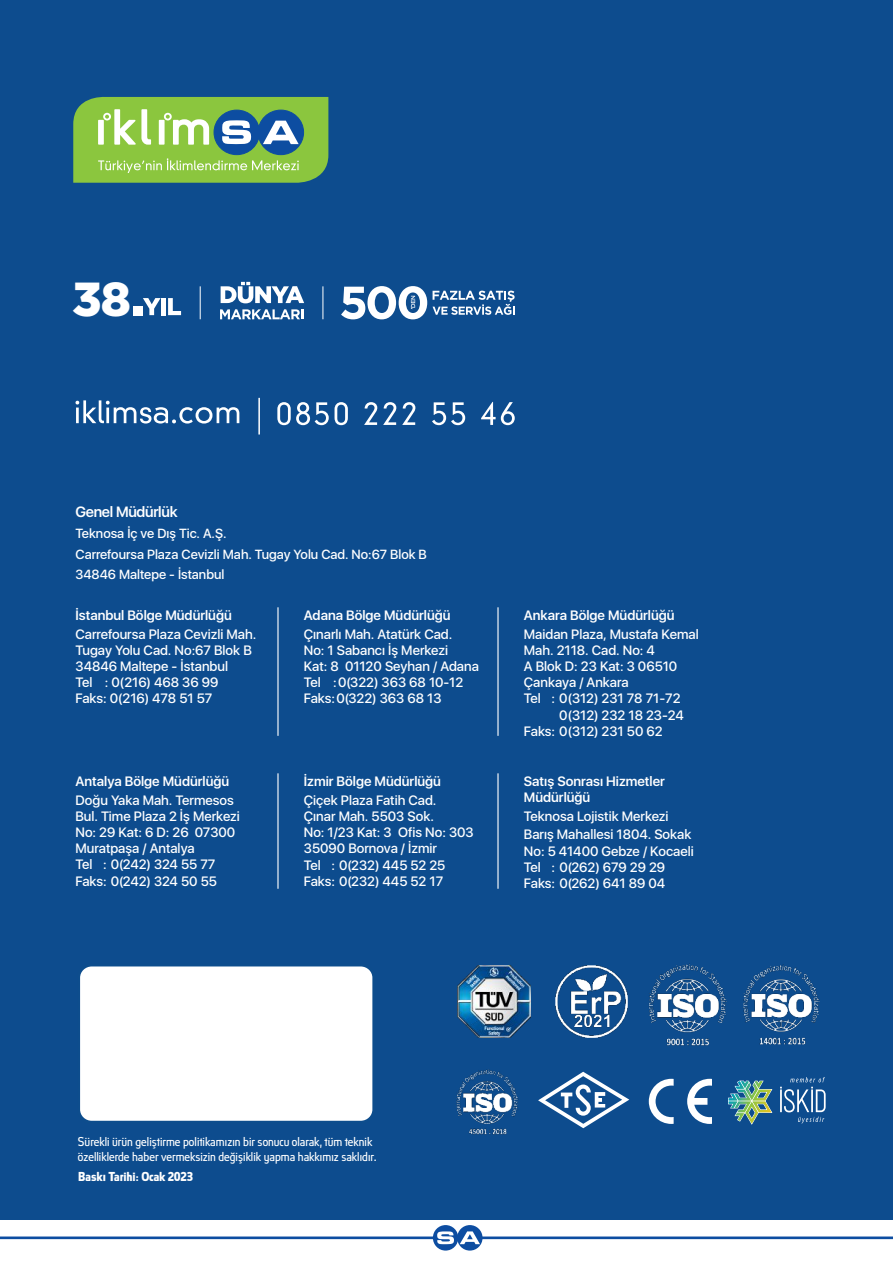
<style>
.page{position:relative;width:893px;height:1263px;background:#0d4c8e}
.page>*{position:absolute;margin:0;border:0;box-sizing:border-box;transform-origin:0 0}
.t1{font:900 47.7px "Gotham";color:#fff}
.t2{font:600 14.85px "SFUI Display";letter-spacing:-.02em;color:#fff}
.t3{font:500 13.5px/16.2px "SFUI Display";color:#fff}
.t4{font:600 13.5px/16.2px "SFUI Display";color:#fff}
.t5{font:500 13.2px/20.7px "SFUI Display";color:#fff}
.t6{font:12px/14.4px "Absolut Pro";letter-spacing:-.03em;color:#fff}
.t7{font:700 12px "Absolut Pro";letter-spacing:-.015em;color:#fff}
</style>
<div class="page">
<div style="left:0;top:1221px;width:893px;height:42px;background:#fff"></div>
<hr style="left:0;top:1236px;width:893px;height:3px;background:#0d4da1">
<div style="left:457px;top:1225px;width:26px;height:25px;background:#0d4da1;border-radius:50%"></div>
<svg style="left:460px;top:1231px;width:20px;height:13px"></svg>
<div style="left:433px;top:1225px;width:25px;height:25px;background:#0d4da1;border-radius:50%"></div>
<svg style="left:437px;top:1231px;width:17px;height:13px"></svg>
<hr style="left:277px;top:773px;width:2px;height:116px;background:#fff">
<hr style="left:497px;top:773px;width:2px;height:116px;background:#fff">
<hr style="left:497px;top:607px;width:2px;height:129px;background:#fff">
<hr style="left:277px;top:607px;width:2px;height:129px;background:#fff">
<div style="left:79px;top:965px;width:295px;height:157px;background:#fff;border-radius:13px"></div>
<div style="left:77px;top:963px;width:298px;height:161px;border:3px solid #0d4d8d;border-radius:13px"></div>
<svg style="left:76px;top:400px;width:163px;height:23px"></svg>
<hr style="left:258px;top:398px;width:2px;height:36px;background:#fff">
<svg style="left:277px;top:402px;width:238px;height:23px"></svg>
<svg style="left:73px;top:97px;width:255px;height:86px;background:#8bbe66"></svg>
<svg style="left:728px;top:1080px;width:45px;height:45px"></svg>
<svg style="left:780px;top:1077px;width:46px;height:46px"></svg>
<svg style="left:538px;top:1072px;width:91px;height:56px"></svg>
<svg style="left:649px;top:1079px;width:63px;height:45px"></svg>
<img style="left:457px;top:966px;width:73px;height:72px">
<img style="left:555px;top:965px;width:72px;height:72px">
<img style="left:649px;top:963px;width:171px;height:83px">
<img style="left:456px;top:1069px;width:63px;height:66px">
<svg style="left:221px;top:282px;width:83px;height:21px"></svg>
<svg style="left:220px;top:309px;width:83px;height:10px"></svg>
<svg style="left:433px;top:291px;width:82px;height:24px"></svg>
<svg style="left:341px;top:286px;width:86px;height:33px"></svg>
<div style="left:134px;top:306px;width:9px;height:9px;background:#fff"></div>
<svg style="left:143px;top:298px;width:18px;height:17px"></svg>
<div style="left:161px;top:298px;width:5px;height:17px;background:#fff"></div>
<svg style="left:168px;top:298px;width:13px;height:17px"></svg>
<h1 class="t1" style="left:72px;top:266px;width:60px">38</h1>
<p class="t2" style="left:76px;top:501px;width:104px">Genel Müdürlük</p>
<p class="t5" style="left:76px;top:524px;width:353px">Teknosa İç ve Dış Tic. A.Ş.<br>Carrefoursa Plaza Cevizli Mah. Tugay Yolu Cad. No:67 Blok B<br>34846 Maltepe - İstanbul</p>
<p class="t4" style="left:76px;top:608px;width:158px">İstanbul Bölge Müdürlüğü</p>
<p class="t3" style="left:75px;top:627px;width:182px">Carrefoursa Plaza Cevizli Mah.<br>Tugay Yolu Cad. No:67 Blok B<br>34846 Maltepe - İstanbul<br>Tel : 0(216) 468 36 99<br>Faks: 0(216) 478 51 57</p>
<p class="t4" style="left:304px;top:608px;width:148px">Adana Bölge Müdürlüğü</p>
<p class="t3" style="left:304px;top:627px;width:177px">Çınarlı Mah. Atatürk Cad.<br>No: 1 Sabancı İş Merkezi<br>Kat: 8 01120 Seyhan / Adana<br>Tel : 0(322) 363 68 10-12<br>Faks: 0(322) 363 68 13</p>
<p class="t4" style="left:76px;top:774px;width:155px">Antalya Bölge Müdürlüğü</p>
<p class="t3" style="left:75px;top:793px;width:166px">Doğu Yaka Mah. Termesos<br>Bul. Time Plaza 2 İş Merkezi<br>No: 29 Kat: 6 D: 26 07300<br>Muratpaşa / Antalya<br>Tel : 0(242) 324 55 77<br>Faks: 0(242) 324 50 55</p>
<p class="t4" style="left:304px;top:774px;width:139px">İzmir Bölge Müdürlüğü</p>
<p class="t3" style="left:304px;top:793px;width:171px">Çiçek Plaza Fatih Cad.<br>Çınar Mah. 5503 Sok.<br>No: 1/23 Kat: 3 Ofis No: 303<br>35090 Bornova / İzmir<br>Tel : 0(232) 445 52 25<br>Faks: 0(232) 445 52 17</p>
<p class="t4" style="left:524px;top:608px;width:152px">Ankara Bölge Müdürlüğü</p>
<p class="t3" style="left:524px;top:627px;width:176px">Maidan Plaza, Mustafa Kemal<br>Mah. 2118. Cad. No: 4<br>A Blok D: 23 Kat: 3 06510<br>Çankaya / Ankara<br>Tel : 0(312) 231 78 71-72</p>
<p class="t3" style="left:524px;top:708px;width:161px;text-indent:35px">0(312) 232 18 23-24<br>Faks: 0(312) 231 50 62</p>
<p class="t4" style="left:524px;top:774px;width:142px">Satış Sonrası Hizmetler<br>Müdürlüğü</p>
<p class="t3" style="left:524px;top:808px;width:169px;line-height:18.5px">Teknosa Lojistik Merkezi<br>Barış Mahallesi 1804. Sokak</p>
<p class="t3" style="left:524px;top:844px;width:171px">No: 5 41400 Gebze / Kocaeli<br>Tel : 0(262) 679 29 29<br>Faks: 0(262) 641 89 04</p>
<p class="t6" style="left:79px;top:1135px;width:300px">Sürekli ürün geliştirme politikamızın bir sonucu olarak, tüm teknik özelliklerde haber vermeksizin değişiklik yapma hakkımız saklıdır.</p>
<p class="t7" style="left:79px;top:1169px;width:116px">Baskı Tarihi: Ocak 2023</p>
</div>
